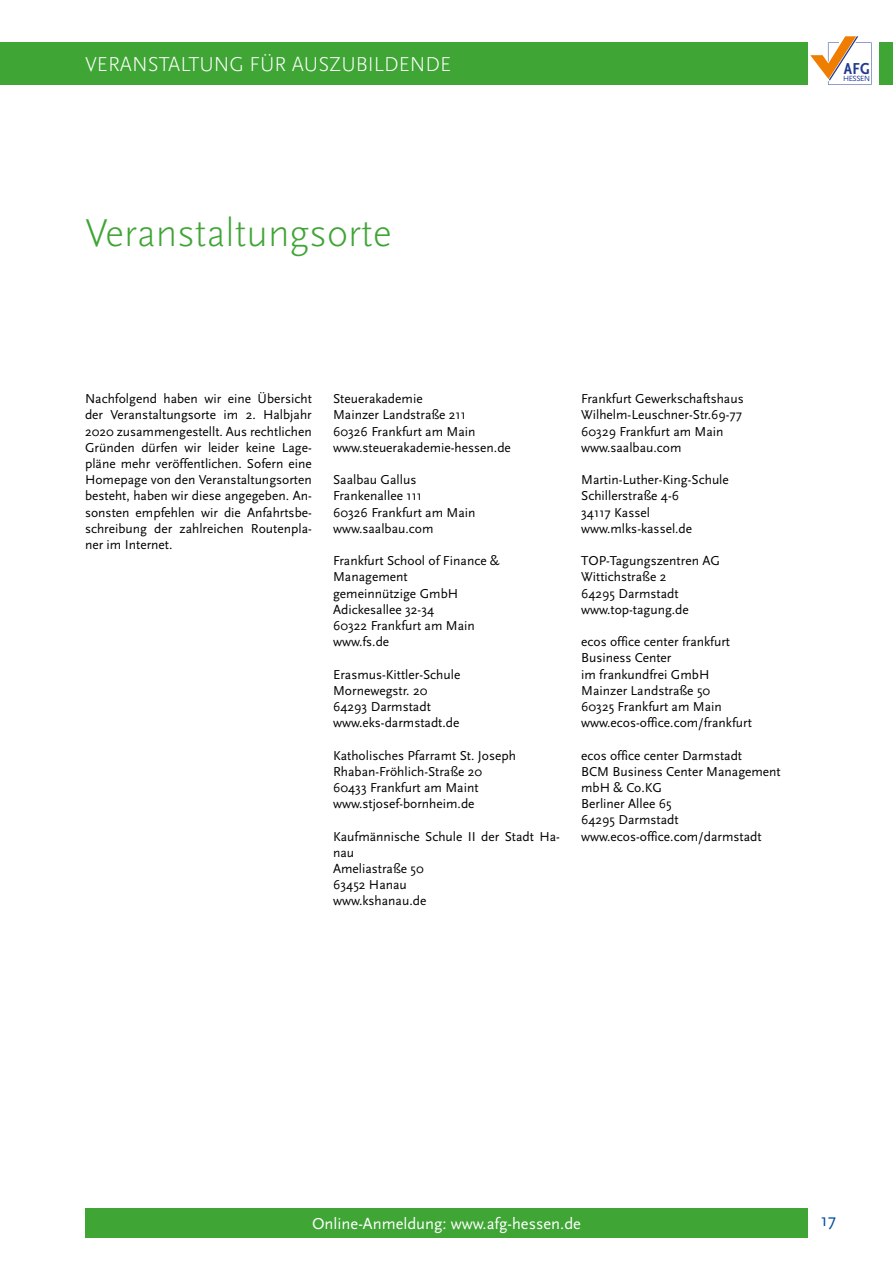
<style>
.page{position:relative;width:893px;height:1263px;background:#fff}
.page>*{position:absolute;margin:0;border:0;box-sizing:border-box;transform-origin:0 0}
.t1{font:300 40.5px "Scala Sans";color:#3fa535}
.t2{font:300 21px "Scala Sans";color:#fff}
.t3{font:18px "Scala Sans";color:#004f9f}
.t4{font:700 condensed 16.65px "Scala Sans";color:#213a8f}
.t5{font:16.5px "Scala Sans";color:#fff}
.t6{font:13.5px/16.2px "Scala Sans";color:#000}
.t7{font:7.8px "Scala Sans";letter-spacing:-.05em;color:#213a8f}
</style>
<div class="page">
<div style="left:0;top:43px;width:893px;height:42px;background:#3fa535"></div>
<div style="left:808px;top:32px;width:70px;height:64px;background:#fff"></div>
<svg style="left:810px;top:36px;width:62px;height:49px"></svg>
<div style="left:85px;top:1208px;width:723px;height:29px;background:#3fa535"></div>
<h2 class="t2" style="left:85px;top:53px;width:367px">VERANSTALTUNG FÜR AUSZUBILDENDE</h2>
<p class="t4" style="left:844px;top:59px;width:28px">AFG</p>
<p class="t7" style="left:843px;top:74px;width:28px">HESSEN</p>
<h1 class="t1" style="left:85px;top:211px;width:308px">Veranstaltungsorte</h1>
<p class="t6" style="left:85px;top:391px;width:228px;text-align:justify">Nachfolgend haben wir eine Übersicht der Veranstaltungsorte im 2. Halbjahr 2020 zusammengestellt. Aus rechtlichen Gründen dürfen wir leider keine Lage&shy;pläne mehr veröffentlichen. Sofern eine Homepage von den Veranstaltungsorten besteht, haben wir diese angegeben. An&shy;sonsten empfehlen wir die Anfahrtsbe&shy;schreibung der zahlreichen Routenpla&shy;ner im Internet.</p>
<p class="t6" style="left:333px;top:391px;width:179px">Steuerakademie<br>Mainzer Landstraße 211<br>60326 Frankfurt am Main www.steuerakademie-hessen.de</p>
<p class="t6" style="left:333px;top:472px;width:144px">Saalbau Gallus<br>Frankenallee 111<br>60326 Frankfurt am Main www.saalbau.com</p>
<p class="t6" style="left:333px;top:553px;width:168px">Frankfurt School of Finance &amp;<br>Management<br>gemeinnützige GmbH<br>Adickesallee 32-34<br>60322 Frankfurt am Main www.fs.de</p>
<p class="t6" style="left:333px;top:666px;width:129px">Erasmus-Kittler-Schule<br>Mornewegstr. 20<br>64293 Darmstadt www.eks-darmstadt.de</p>
<p class="t6" style="left:333px;top:747px;width:184px">Katholisches Pfarramt St. Joseph<br>Rhaban-Fröhlich-Straße 20<br>60433 Frankfurt am Maint www.stjosef-bornheim.de</p>
<p class="t6" style="left:333px;top:828px;width:228px">Kaufmännische Schule II der Stadt Ha&shy;nau<br>Ameliastraße 50<br>63452 Hanau<br>www.kshanau.de</p>
<p class="t6" style="left:581px;top:391px;width:164px">Frankfurt Gewerkschaftshaus<br>Wilhelm-Leuschner-Str.69-77<br>60329 Frankfurt am Main www.saalbau.com</p>
<p class="t6" style="left:581px;top:472px;width:149px">Martin-Luther-King-Schule<br>Schillerstraße 4-6<br>34117 Kassel www.mlks-kassel.de</p>
<p class="t6" style="left:581px;top:553px;width:140px">TOP-Tagungszentren AG<br>Wittichstraße 2<br>64295 Darmstadt www.top-tagung.de</p>
<p class="t6" style="left:581px;top:634px;width:172px">ecos office center frankfurt<br>Business Center<br>im frankundfrei GmbH<br>Mainzer Landstraße 50<br>60325 Frankfurt am Main www.ecos-office.com/frankfurt</p>
<p class="t6" style="left:581px;top:747px;width:201px">ecos office center Darmstadt<br>BCM Business Center Management mbH &amp; Co.KG<br>Berliner Allee 65<br>64295 Darmstadt www.ecos-office.com/darmstadt</p>
<p class="t5" style="left:312px;top:1214px;width:270px">Online-Anmeldung: www.afg-hessen.de</p>
<h3 class="t3" style="left:821px;top:1210px;width:17px">17</h3>
</div>
